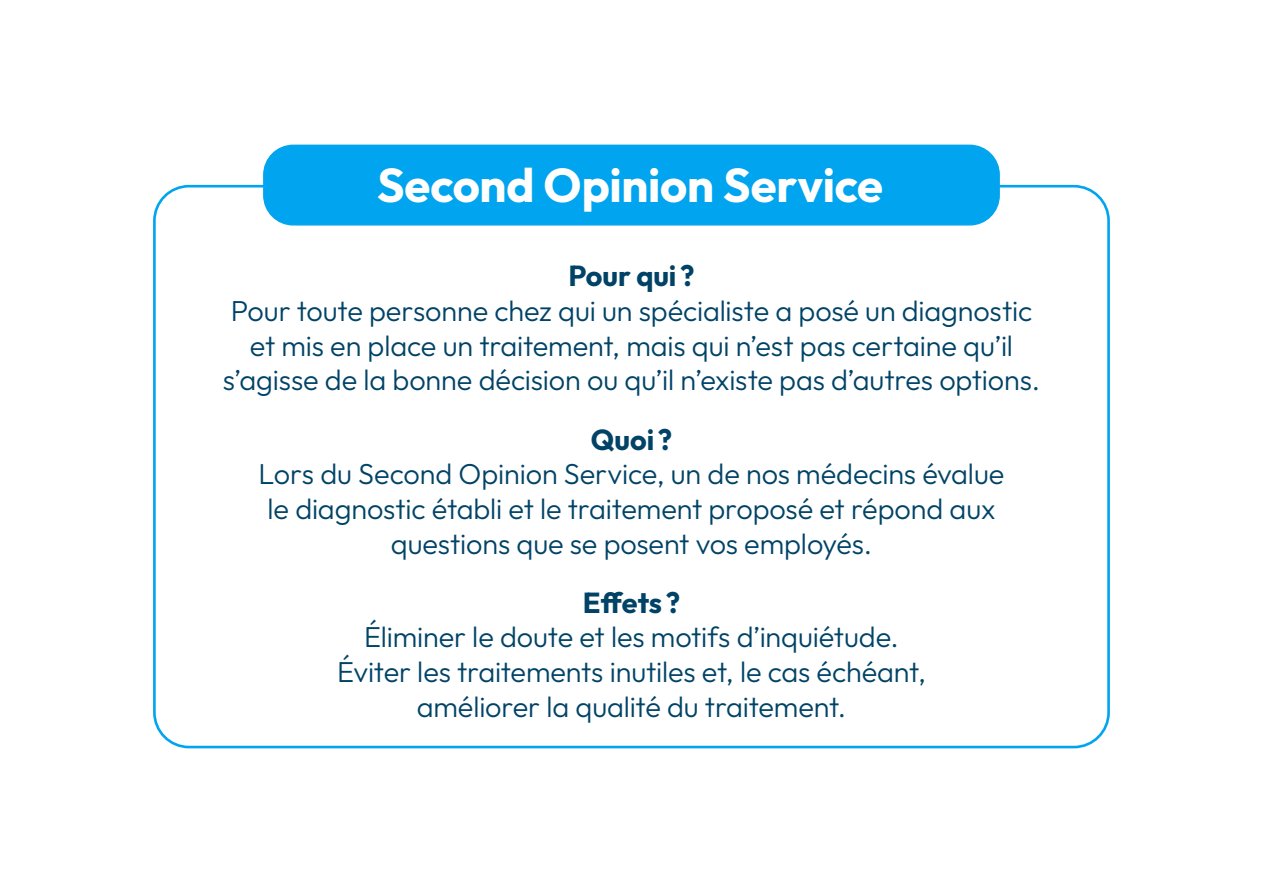
<style>
.page{position:relative;width:1263px;height:893px;background:#fff}
.page>*{position:absolute;margin:0;border:0;box-sizing:border-box;transform-origin:0 0}
.t1{font:700 47.25px "Outfit";letter-spacing:-.005em;color:#fff}
.t2{font:300 28.8px/34.7px "Outfit";letter-spacing:-.005em;color:#004367;text-align:center}
.t3{font:700 28.8px "Outfit";color:#004367}
</style>
<div class="page">
<div style="left:264px;top:145px;width:735px;height:80px;background:#01a4ef;border-radius:29px"></div>
<div style="left:263px;top:145px;width:737px;height:81px;border:1px solid #01a4ef;border-radius:29px"></div>
<h1 class="t1" style="left:377px;top:154px;width:507px">Second Opinion Service</h1>
<p class="t3" style="left:568px;top:257px;width:128px">Pour qui ?</p>
<p class="t2" style="left:223px;top:294px;width:818px">Pour toute personne chez qui un spécialiste a posé un diagnostic et mis en place un traitement, mais qui n’est pas certaine qu’il s’agisse de la bonne décision ou qu’il n’existe pas d’autres options.</p>
<p class="t3" style="left:591px;top:420px;width:83px">Quoi?</p>
<p class="t2" style="left:259px;top:457px;width:747px">Lors du Second Opinion Service, un de nos médecins évalue le diagnostic établi et le traitement proposé et répond aux questions que se posent vos employés.</p>
<p class="t3" style="left:583px;top:583px;width:99px">Effets ?</p>
<p class="t2" style="left:337px;top:621px;width:590px">Éliminer le doute et les motifs d’inquiétude.<br>Éviter les traitements inutiles et, le cas échéant, améliorer la qualité du traitement.</p>
</div>
